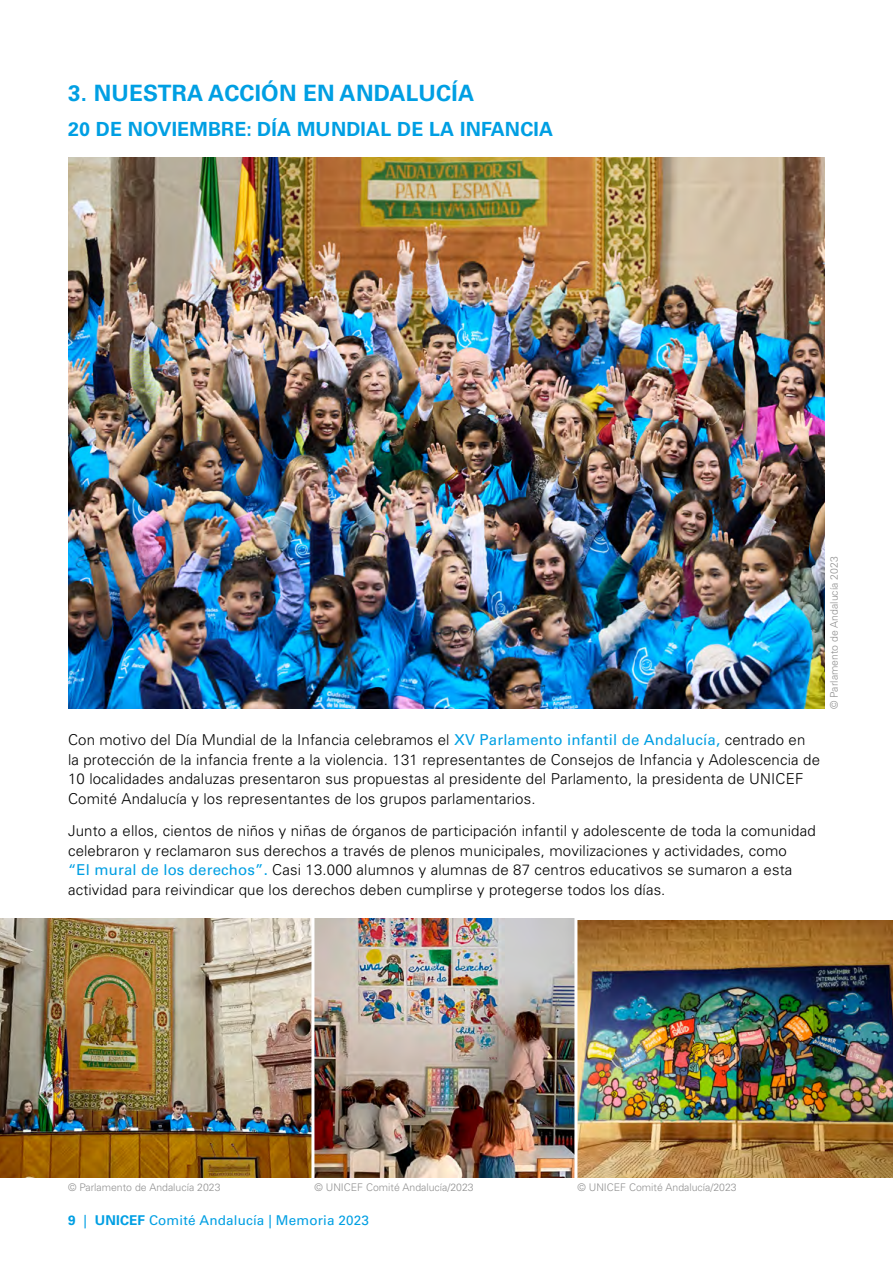
<style>
.page{position:relative;width:893px;height:1263px;background:#fff}
.page>*{position:absolute;margin:0;border:0;box-sizing:border-box;transform-origin:0 0}
.t1{font:700 22.5px "Univers LT Std";letter-spacing:.01em;color:#009fe3}
.t2{font:700 19.5px "Univers LT Std";letter-spacing:.01em;color:#009fe3}
.t3{font:300 15px/19.5px "Univers LT Std";letter-spacing:.01em;color:#000}
.t4{font:13.5px "Univers LT Std";letter-spacing:.01em;color:#009fe3}
.t5{font:300 10.5px "Univers LT Std";color:#929292}
.s1{font-weight:400;color:#009fe3}
.s2{font-weight:700}
</style>
<div class="page">
<img style="left:68px;top:157px;width:757px;height:552px">
<img style="left:0;top:919px;width:311px;height:259px">
<img style="left:314px;top:919px;width:260px;height:259px">
<img style="left:577px;top:920px;width:316px;height:258px">
<h1 class="t1" style="left:68px;top:80px;width:408px">3. NUESTRA ACCIÓN EN ANDALUCÍA</h1>
<h2 class="t2" style="left:68px;top:118px;width:487px">20 DE NOVIEMBRE: DÍA MUNDIAL DE LA INFANCIA</h2>
<p class="t3" style="left:68px;top:730px;width:753px">Con motivo del Día Mundial de la Infancia celebramos el <span class="s1">XV Parlamento infantil de Andalucía,</span> centrado en la protección de la infancia frente a la violencia. 131 representantes de Consejos de Infancia y Adolescencia de 10 localidades andaluzas presentaron sus propuestas al presidente del Parlamento, la presidenta de UNICEF Comité Andalucía y los representantes de los grupos parlamentarios.</p>
<p class="t3" style="left:68px;top:821px;width:749px">Junto a ellos, cientos de niños y niñas de órganos de participación infantil y adolescente de toda la comunidad celebraron y reclamaron sus derechos a través de plenos municipales, movilizaciones y actividades, como<br><span class="s1">“El mural de los derechos”.</span> Casi 13.000 alumnos y alumnas de 87 centros educativos se sumaron a esta actividad para reivindicar que los derechos deben cumplirse y protegerse todos los días.</p>
<p class="t5" style="left:828px;top:709px;width:154px;rotate:-90deg">© Parlamento de Andalucía 2023</p>
<p class="t5" style="left:68px;top:1180px;width:154px">© Parlamento de Andalucía 2023</p>
<p class="t5" style="left:314px;top:1180px;width:161px">© UNICEF Comité Andalucía/2023</p>
<p class="t5" style="left:577px;top:1180px;width:161px">© UNICEF Comité Andalucía/2023</p>
<p class="t4" style="left:68px;top:1212px;width:302px"><span class="s2">9</span> | <span class="s2">UNICEF</span> Comité Andalucía | Memoria 2023</p>
</div>
